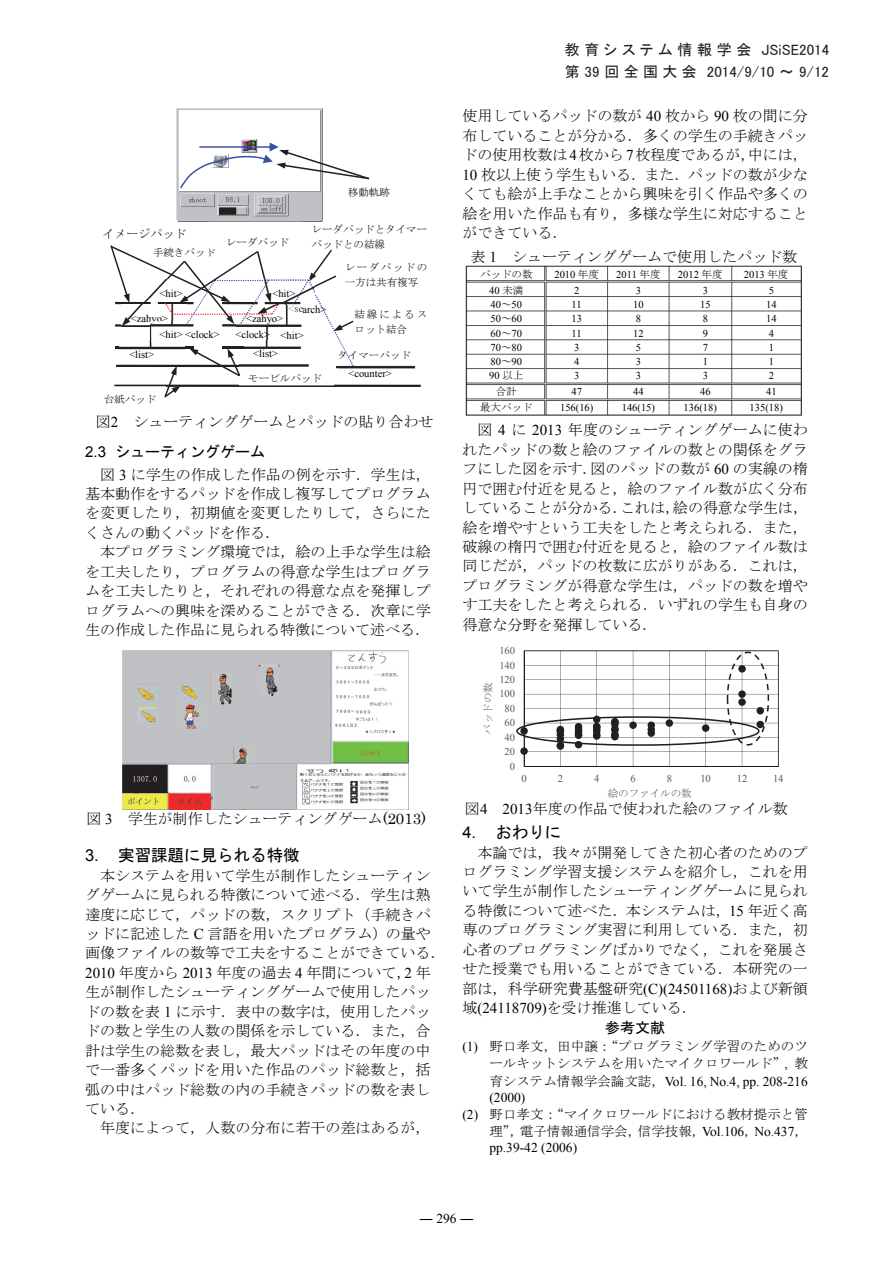
<style>
.page{position:relative;width:893px;height:1263px;background:#fff}
.page>*{position:absolute;margin:0;border:0;box-sizing:border-box;transform-origin:0 0}
.t1{font:16.5px "MS Gothic";color:#000}
.t2{font:15px/19.5px "MS Mincho";color:#000;text-align:justify}
.t3{font:15px/21.8px "MS P Gothic";color:#231f20}
.t4{font:15px "MS Gothic";color:#000}
.t5{font:13.5px/17.4px "MS Mincho";color:#000;text-align:right}
.t6{font:13.5px/16.2px "Times New Roman";color:#000}
.t7{font:13.5px "Times New Roman";color:#000}
.t8{font:12px "MS Mincho";color:#000}
.t9{font:10.5px "Times New Roman";color:#000}
.t10{font:10.5px/15.1px "MS Mincho";color:#000}
.t11{font:10.5px "Times New Roman";letter-spacing:-.005em;color:#595959}
.t12{font:10.5px/15px "MS Mincho";letter-spacing:.07em;color:#000}
.t13{font:10.5px "MS Mincho";color:#595959}
.t14{font:10.5px/15.1px "MS Mincho";letter-spacing:.18em;color:#000}
.s1{font-family:"Times New Roman"}
.s2{font-family:"Arial"}
.s3{font-family:"Century"}
.s4{font-family:"MS Mincho"}
</style>
<div class="page">
<img style="left:177px;top:108px;width:145px;height:114px">
<hr style="left:114px;top:385px;width:307px;height:2px;background:#231f20">
<img style="left:177px;top:220px;width:31px;height:2px">
<img style="left:354px;top:365px;width:61px;height:4px">
<img style="left:302px;top:220px;width:21px;height:2px">
<svg style="left:110px;top:245px;width:244px;height:152px"></svg>
<svg style="left:180px;top:143px;width:189px;height:45px"></svg>
<img style="left:122px;top:651px;width:286px;height:159px">
<img style="left:465px;top:266px;width:337px;height:149px">
<svg style="left:516px;top:650px;width:263px;height:117px"></svg>
<p class="t8" style="left:103px;top:227px;width:85px">イメージパッド</p>
<p class="t10" style="left:153px;top:245px;width:65px">手続きパッド</p>
<p class="t10" style="left:226px;top:235px;width:65px">レーダパッド</p>
<p class="t10" style="left:348px;top:185px;width:44px">移動軌跡</p>
<p class="t10" style="left:312px;top:221px;width:117px">レーダパッドとタイマーパッドとの結線</p>
<p class="t12" style="left:345px;top:260px;width:84px">レーダパッドの一方は共有複写</p>
<p class="t9" style="left:160px;top:286px;width:25px">&lt;hit&gt;</p>
<p class="t9" style="left:160px;top:328px;width:62px">&lt;hit&gt; &lt;clock&gt;</p>
<p class="t9" style="left:235px;top:328px;width:36px">&lt;clock&gt;</p>
<p class="t9" style="left:272px;top:286px;width:25px">&lt;hit&gt;</p>
<p class="t9" style="left:288px;top:302px;width:40px">&lt;search&gt;</p>
<p class="t9" style="left:131px;top:311px;width:38px">&lt;zahyo&gt;</p>
<p class="t9" style="left:129px;top:347px;width:26px">&lt;list&gt;</p>
<p class="t9" style="left:246px;top:312px;width:38px">&lt;zahyo&gt;</p>
<p class="t9" style="left:281px;top:328px;width:25px">&lt;hit&gt;</p>
<p class="t9" style="left:253px;top:347px;width:26px">&lt;list&gt;</p>
<p class="t10" style="left:104px;top:392px;width:54px">台紙パッド</p>
<p class="t10" style="left:248px;top:371px;width:75px">モービルパッド</p>
<p class="t14" style="left:354px;top:307px;width:74px">結線によるスロット結合</p>
<p class="t10" style="left:337px;top:348px;width:75px">タイマーパッド</p>
<p class="t9" style="left:349px;top:366px;width:45px">&lt;counter&gt;</p>
<p class="t2" style="left:96px;top:412px;width:339px">図<span class="s1">2</span> シューティングゲームとパッドの貼り合わせ</p>
<p class="t4" style="left:85px;top:444px;width:182px"><span class="s2">2.3</span> シューティングゲーム</p>
<p class="t2" style="left:85px;top:464px;width:347px;text-indent:15px">図 <span class="s1">3</span> に学生の作成した作品の例を示す．学生は，基本動作をするパッドを作成し複写してプログラムを変更したり，初期値を変更したりして，さらにたくさんの動くパッドを作る．</p>
<p class="t2" style="left:85px;top:542px;width:347px;text-indent:15px">本プログラミング環境では，絵の上手な学生は絵を工夫したり，プログラムの得意な学生はプログラムを工夫したりと，それぞれの得意な点を発揮しプログラムへの興味を深めることができる．次章に学生の作成した作品に見られる特徴について述べる．</p>
<p class="t2" style="left:86px;top:809px;width:341px">図 <span class="s1">3</span> 学生が制作したシューティングゲーム<span class="s3">(2013)</span></p>
<p class="t1" style="left:85px;top:846px;width:216px"><span class="s2">3.</span> 実習課題に見られる特徴</p>
<p class="t2" style="left:85px;top:865px;width:362px;text-align:left;text-indent:15px">本システムを用いて学生が制作したシューティングゲームに見られる特徴について述べる．学生は熟達度に応じて，パッドの数，スクリプト（手続きパッドに記述した <span class="s1">C</span> 言語を用いたプログラム）の量や画像ファイルの数等で工夫をすることができている．<br><span class="s1">2010</span> 年度から <span class="s1">2013</span> 年度の過去 <span class="s1">4</span> 年間について，<span class="s1">2</span> 年生が制作したシューティングゲームで使用したパッドの数を表 <span class="s1">1</span> に示す．表中の数字は，使用したパッドの数と学生の人数の関係を示している．また，合計は学生の総数を表し，最大パッドはその年度の中で一番多くパッドを用いた作品のパッド総数と，括弧の中はパッド総数の内の手続きパッドの数を表している．</p>
<p class="t2" style="left:100px;top:1118px;width:332px">年度によって，人数の分布に若干の差はあるが，</p>
<p class="t3" style="left:565px;top:39px;width:266px">教育システム情報学会　JSiSE2014第 39 回全国大会　2014/9/10 ～ 9/12</p>
<p class="t2" style="left:462px;top:106px;width:347px">使用しているパッドの数が <span class="s1">40</span> 枚から <span class="s1">90</span> 枚の間に分布していることが分かる．多くの学生の手続きパッドの使用枚数は<span class="s1">4</span>枚から<span class="s1">7</span>枚程度であるが，中には，<span class="s1">10</span> 枚以上使う学生もいる．また．パッドの数が少なくても絵が上手なことから興味を引く作品や多くの絵を用いた作品も有り，多様な学生に対応することができている．</p>
<p class="t2" style="left:471px;top:247px;width:328px">表 <span class="s1">1</span> シューティングゲームで使用したパッド数</p>
<p class="t10" style="left:480px;top:267px;width:54px">パッドの数</p>
<p class="t9" style="left:554px;top:267px;width:46px">2010 <span class="s4">年度</span></p>
<p class="t9" style="left:616px;top:267px;width:46px">2011 <span class="s4">年度</span></p>
<p class="t9" style="left:678px;top:267px;width:46px">2012 <span class="s4">年度</span></p>
<p class="t9" style="left:744px;top:267px;width:46px">2013 <span class="s4">年度</span></p>
<p class="t9" style="left:489px;top:283px;width:36px">40 <span class="s4">未満</span></p>
<p class="t9" style="left:574px;top:283px;width:7px">2</p>
<p class="t9" style="left:636px;top:283px;width:7px">3</p>
<p class="t9" style="left:703px;top:283px;width:7px">3</p>
<p class="t9" style="left:769px;top:283px;width:7px">5</p>
<p class="t9" style="left:491px;top:297px;width:33px">40<span class="s4">～</span>50</p>
<p class="t9" style="left:572px;top:297px;width:12px">11</p>
<p class="t9" style="left:633px;top:297px;width:12px">10</p>
<p class="t9" style="left:700px;top:297px;width:12px">15</p>
<p class="t9" style="left:766px;top:297px;width:12px">14</p>
<p class="t9" style="left:491px;top:312px;width:33px">50<span class="s4">～</span>60</p>
<p class="t9" style="left:571px;top:312px;width:12px">13</p>
<p class="t9" style="left:636px;top:312px;width:7px">8</p>
<p class="t9" style="left:703px;top:312px;width:7px">8</p>
<p class="t9" style="left:766px;top:312px;width:12px">14</p>
<p class="t9" style="left:491px;top:326px;width:33px">60<span class="s4">～</span>70</p>
<p class="t9" style="left:572px;top:326px;width:12px">11</p>
<p class="t9" style="left:633px;top:326px;width:12px">12</p>
<p class="t9" style="left:703px;top:326px;width:7px">9</p>
<p class="t9" style="left:769px;top:326px;width:7px">4</p>
<p class="t9" style="left:491px;top:340px;width:33px">70<span class="s4">～</span>80</p>
<p class="t9" style="left:574px;top:340px;width:7px">3</p>
<p class="t9" style="left:636px;top:340px;width:7px">5</p>
<p class="t9" style="left:703px;top:340px;width:7px">7</p>
<p class="t9" style="left:769px;top:340px;width:7px">1</p>
<p class="t9" style="left:491px;top:354px;width:33px">80<span class="s4">～</span>90</p>
<p class="t9" style="left:574px;top:354px;width:7px">4</p>
<p class="t9" style="left:636px;top:354px;width:7px">3</p>
<p class="t9" style="left:703px;top:354px;width:7px">1</p>
<p class="t9" style="left:769px;top:354px;width:7px">1</p>
<p class="t9" style="left:489px;top:369px;width:36px">90 <span class="s4">以上</span></p>
<p class="t9" style="left:574px;top:369px;width:7px">3</p>
<p class="t9" style="left:636px;top:369px;width:7px">3</p>
<p class="t9" style="left:703px;top:369px;width:7px">3</p>
<p class="t9" style="left:769px;top:369px;width:7px">2</p>
<p class="t10" style="left:496px;top:384px;width:23px">合計</p>
<p class="t9" style="left:571px;top:384px;width:12px">47</p>
<p class="t9" style="left:633px;top:384px;width:12px">44</p>
<p class="t9" style="left:700px;top:384px;width:12px">46</p>
<p class="t9" style="left:766px;top:384px;width:12px">41</p>
<p class="t10" style="left:480px;top:399px;width:54px">最大パッド</p>
<p class="t9" style="left:560px;top:400px;width:35px">156(16)</p>
<p class="t9" style="left:622px;top:400px;width:35px">146(15)</p>
<p class="t9" style="left:684px;top:400px;width:35px">136(18)</p>
<p class="t9" style="left:749px;top:400px;width:35px">135(18)</p>
<p class="t2" style="left:462px;top:420px;width:347px;text-indent:15px">図 <span class="s1">4</span> に <span class="s1">2013</span> 年度のシューティングゲームに使われたパッドの数と絵のファイルの数との関係をグラフにした図を示す．図のパッドの数が <span class="s1">60</span> の実線の楕円で囲む付近を見ると，絵のファイル数が広く分布していることが分かる．これは，絵の得意な学生は，絵を増やすという工夫をしたと考えられる．また，破線の楕円で囲む付近を見ると，絵のファイル数は同じだが，パッドの枚数に広がりがある．これは，プログラミングが得意な学生は，パッドの数を増やす工夫をしたと考えられる．いずれの学生も自身の得意な分野を発揮している．</p>
<p class="t11" style="left:499px;top:643px;width:17px">160</p>
<p class="t11" style="left:499px;top:658px;width:17px">140</p>
<p class="t11" style="left:499px;top:672px;width:17px">120</p>
<p class="t13" style="left:483px;top:735px;width:54px;rotate:-90deg">パッドの数</p>
<p class="t11" style="left:499px;top:687px;width:17px">100</p>
<p class="t11" style="left:505px;top:701px;width:12px">80</p>
<p class="t11" style="left:505px;top:716px;width:12px">60</p>
<p class="t11" style="left:505px;top:730px;width:12px">40</p>
<p class="t11" style="left:505px;top:744px;width:12px">20</p>
<p class="t11" style="left:510px;top:759px;width:7px">0</p>
<p class="t11" style="left:521px;top:771px;width:7px">0</p>
<p class="t11" style="left:558px;top:771px;width:7px">2</p>
<p class="t11" style="left:594px;top:771px;width:7px">4</p>
<p class="t11" style="left:630px;top:771px;width:7px">6</p>
<p class="t11" style="left:667px;top:771px;width:7px">8</p>
<p class="t11" style="left:700px;top:771px;width:12px">10</p>
<p class="t11" style="left:737px;top:771px;width:12px">12</p>
<p class="t11" style="left:773px;top:771px;width:12px">14</p>
<p class="t13" style="left:608px;top:788px;width:86px">絵のファイルの数</p>
<p class="t2" style="left:465px;top:799px;width:324px">図<span class="s1">4 2013</span>年度の作品で使われた絵のファイル数</p>
<p class="t1" style="left:462px;top:823px;width:100px"><span class="s2">4.</span> おわりに</p>
<p class="t2" style="left:462px;top:842px;width:347px;text-indent:15px">本論では，我々が開発してきた初心者のためのプログラミング学習支援システムを紹介し，これを用いて学生が制作したシューティングゲームに見られる特徴について述べた．本システムは，<span class="s1">15</span> 年近く高専のプログラミング実習に利用している．また，初心者のプログラミングばかりでなく，これを発展させた授業でも用いることができている．本研究の一部は，科学研究費基盤研究<span class="s1">(C)(24501168)</span>および新領域<span class="s1">(24118709)</span>を受け推進している．</p>
<p class="t4" style="left:605px;top:1020px;width:62px">参考文献</p>
<p class="t5" style="left:462px;top:1037px;width:347px"><span class="s1">(1)</span> 野口孝文，田中譲：“プログラミング学習のためのツールキットシステムを用いたマイクロワールド”<span class="s1">,</span> 教</p>
<p class="t6" style="left:489px;top:1073px;width:320px"><span class="s4">育システム情報学会論文誌，</span>Vol. 16, No.4, pp. 208-216 (2000)</p>
<p class="t5" style="left:462px;top:1105px;width:347px"><span class="s1">(2)</span> 野口孝文：“マイクロワールドにおける教材提示と管理”，電子情報通信学会，信学技報，<span class="s1">Vol.106</span>，<span class="s1">No.437</span>，</p>
<p class="t6" style="left:489px;top:1139px;width:89px">pp.39-42 (2006)</p>
<p class="t7" style="left:419px;top:1210px;width:55px">― 296 ―</p>
</div>
